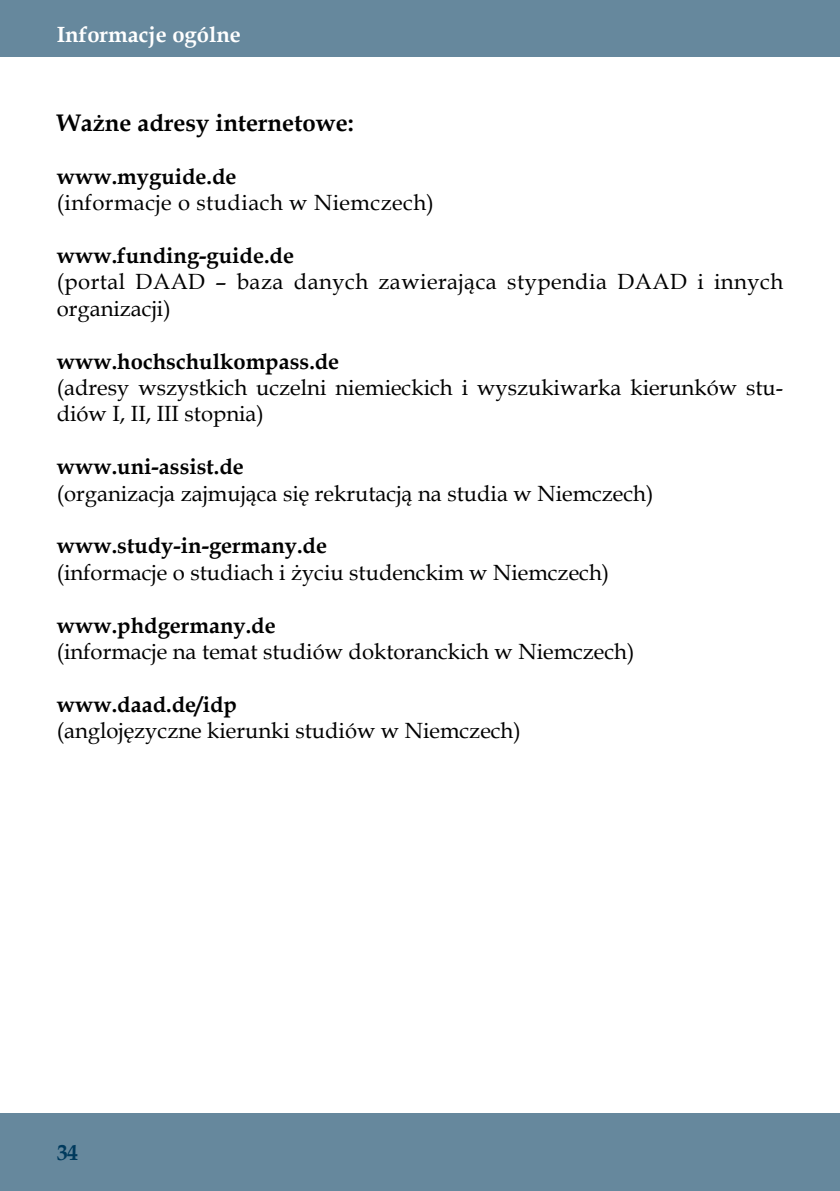
<style>
.page{position:relative;width:840px;height:1191px;background:#fff}
.page>*{position:absolute;margin:0;border:0;box-sizing:border-box;transform-origin:0 0}
.Heading_5{font:700 24px "Book Antiqua";color:#000}
.t1{font:22px/26.4px "Book Antiqua";color:#000}
.t2{font:700 22px "Book Antiqua";color:#000}
.t3{font:22px/26.4px "Book Antiqua";letter-spacing:.02em;color:#000}
.Heading_1{font:700 22px "Book Antiqua";color:#fff}
.Heading_1-2{font:700 22px "Book Antiqua";color:#003a5d}
</style>
<div class="page">
<div style="left:0;top:0;width:839px;height:57px;background:#66889d"></div>
<div style="left:0;top:1113px;width:839px;height:78px;background:#66889d"></div>
<p class="Heading_1" style="left:57px;top:20px;width:185px">Informacje ogólne</p>
<p class="Heading_5" style="left:57px;top:106px;width:298px">Ważne adresy internetowe:</p>
<p class="t2" style="left:57px;top:161px;width:181px">www.myguide.de</p>
<p class="t3" style="left:57px;top:189px;width:378px">(informacje o studiach w Niemczech)</p>
<p class="t2" style="left:57px;top:240px;width:239px">www.funding-guide.de</p>
<p class="t3" style="left:57px;top:268px;width:727px">(portal DAAD – baza danych zawierająca stypendia DAAD i innych organizacji)</p>
<p class="t2" style="left:57px;top:346px;width:284px">www.hochschulkompass.de</p>
<p class="t1" style="left:57px;top:374px;width:727px">(adresy wszystkich uczelni niemieckich i wyszukiwarka kierunków stu&shy;diów I, II, III stopnia)</p>
<p class="t2" style="left:57px;top:452px;width:188px">www.uni-assist.de</p>
<p class="t1" style="left:57px;top:479px;width:598px">(organizacja zajmująca się rekrutacją na studia w Niemczech)</p>
<p class="t2" style="left:57px;top:531px;width:272px">www.study-in-germany.de</p>
<p class="t1" style="left:57px;top:558px;width:553px">(informacje o studiach i życiu studenckim w Niemczech)</p>
<p class="t2" style="left:57px;top:610px;width:220px">www.phdgermany.de</p>
<p class="t1" style="left:57px;top:638px;width:579px">(informacje na temat studiów doktoranckich w Niemczech)</p>
<p class="t2" style="left:57px;top:689px;width:182px">www.daad.de/idp</p>
<p class="t1" style="left:57px;top:717px;width:465px">(anglojęzyczne kierunki studiów w Niemczech)</p>
<p class="Heading_1-2" style="left:57px;top:1137px;width:23px">34</p>
</div>
